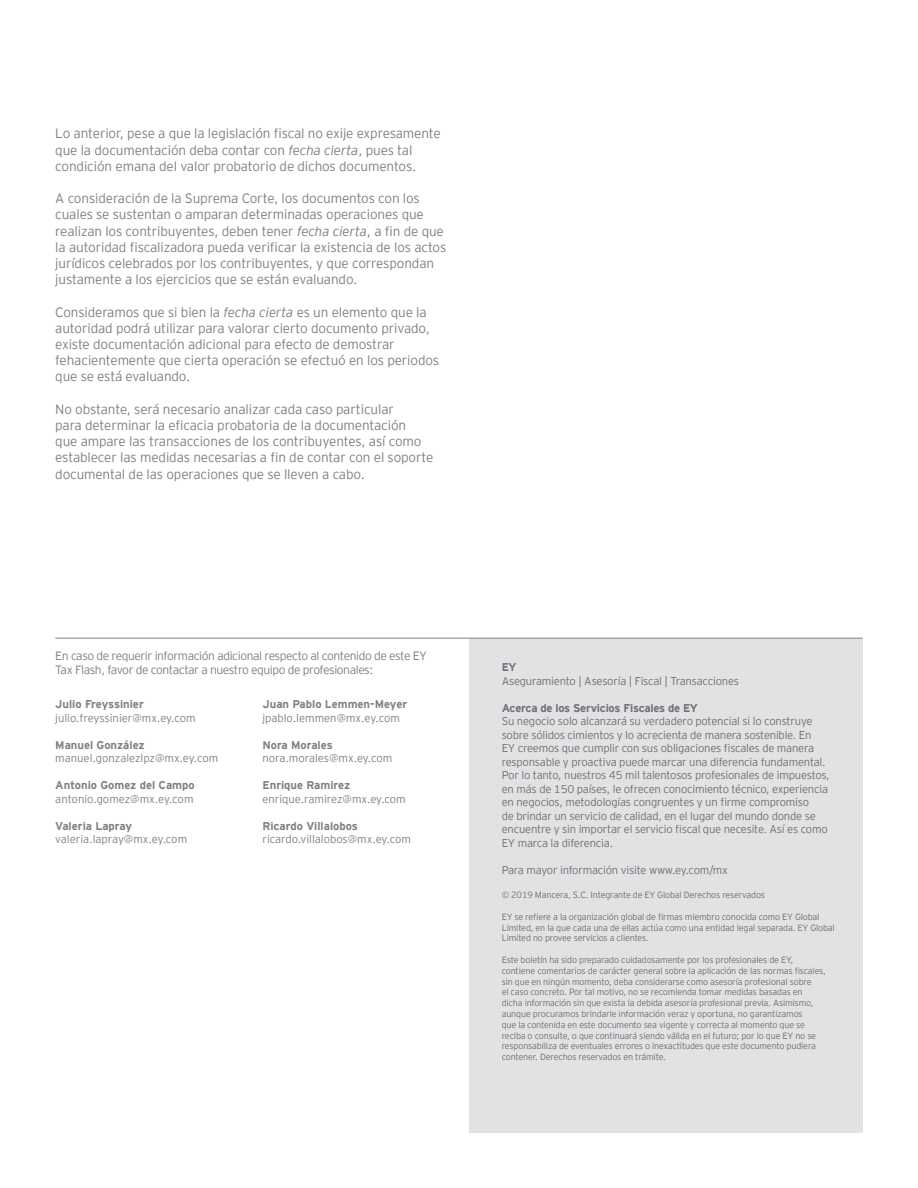
<style>
.page{position:relative;width:918px;height:1188px;background:#fff}
.page>*{position:absolute;margin:0;border:0;box-sizing:border-box;transform-origin:0 0}
.t1{font:300 13.5px/16.2px "EY Interstate";letter-spacing:-.01em;color:#808083}
.t2{font:300 12px/14.4px "EY Interstate";letter-spacing:-.035em;color:#808083}
.t3{font:300 11.25px/13.5px "EY Interstate";letter-spacing:-.02em;color:#717074}
.t4{font:300 11.25px/13.5px "EY Interstate";color:#808083}
.t5{font:700 11.25px "EY Interstate";color:#808083}
.t6{font:700 11.25px "EY Interstate";letter-spacing:-.02em;color:#717074}
.t7{font:300 9px/10.8px "EY Interstate";letter-spacing:-.02em;color:#717074}
.s1{font-style:italic}
.s2{font-weight:700}
</style>
<div class="page">
<div style="left:470px;top:638px;width:393px;height:495px;background:#e1e2e4"></div>
<hr style="left:55px;top:638px;width:808px;height:1px;background:#808083">
<p class="t1" style="left:55px;top:125px;width:387px">Lo anterior, pese a que la legislación fiscal no exije expresamente que la documentación deba contar con <span class="s1">fecha cierta</span>, pues tal condición emana del valor probatorio de dichos documentos.</p>
<p class="t1" style="left:55px;top:190px;width:393px">A consideración de la Suprema Corte, los documentos con los cuales se sustentan o amparan determinadas operaciones que realizan los contribuyentes, deben tener <span class="s1">fecha cierta</span>, a fin de que la autoridad fiscalizadora pueda verificar la existencia de los actos jurídicos celebrados por los contribuyentes, y que correspondan justamente a los ejercicios que se están evaluando.</p>
<p class="t1" style="left:55px;top:304px;width:385px">Consideramos que si bien la <span class="s1">fecha cierta</span> es un elemento que la autoridad podrá utilizar para valorar cierto documento privado, existe documentación adicional para efecto de demostrar fehacientemente que cierta operación se efectuó en los periodos que se está evaluando.</p>
<p class="t1" style="left:55px;top:401px;width:380px">No obstante, será necesario analizar cada caso particular<br>para determinar la eficacia probatoria de la documentación<br>que ampare las transacciones de los contribuyentes, así como establecer las medidas necesarias a fin de contar con el soporte documental de las operaciones que se lleven a cabo.</p>
<p class="t2" style="left:55px;top:649px;width:373px">En caso de requerir información adicional respecto al contenido de este EY<br>Tax Flash, favor de contactar a nuestro equipo de profesionales:</p>
<p class="t4" style="left:55px;top:697px;width:142px"><span class="s2">Julio Freyssinier </span>julio.freyssinier@mx.ey.com</p>
<p class="t4" style="left:55px;top:738px;width:165px"><span class="s2">Manuel González </span>manuel.gonzalezlpz@mx.ey.com</p>
<p class="t5" style="left:55px;top:779px;width:141px">Antonio Gomez del Campo</p>
<p class="t4" style="left:55px;top:792px;width:140px">antonio.gomez@mx.ey.com</p>
<p class="t5" style="left:55px;top:819px;width:78px">Valeria Lapray</p>
<p class="t4" style="left:55px;top:832px;width:133px">valeria.lapray@mx.ey.com</p>
<p class="t5" style="left:262px;top:698px;width:146px">Juan Pablo Lemmen-Meyer</p>
<p class="t4" style="left:262px;top:711px;width:139px">jpablo.lemmen@mx.ey.com</p>
<p class="t5" style="left:262px;top:738px;width:72px">Nora Morales</p>
<p class="t4" style="left:262px;top:751px;width:131px">nora.morales@mx.ey.com</p>
<p class="t5" style="left:262px;top:779px;width:89px">Enrique Ramirez</p>
<p class="t4" style="left:262px;top:792px;width:145px">enrique.ramirez@mx.ey.com</p>
<p class="t5" style="left:262px;top:819px;width:97px">Ricardo Villalobos</p>
<p class="t4" style="left:262px;top:832px;width:150px">ricardo.villalobos@mx.ey.com</p>
<p class="t6" style="left:502px;top:661px;width:16px">EY</p>
<p class="t3" style="left:502px;top:674px;width:239px">Aseguramiento | Asesoría | Fiscal | Transacciones</p>
<p class="t6" style="left:502px;top:702px;width:198px">Acerca de los Servicios Fiscales de EY</p>
<p class="t3" style="left:502px;top:715px;width:330px">Su negocio solo alcanzará su verdadero potencial si lo construye sobre sólidos cimientos y lo acrecienta de manera sostenible. En<br>EY creemos que cumplir con sus obligaciones fiscales de manera responsable y proactiva puede marcar una diferencia fundamental.<br>Por lo tanto, nuestros 45 mil talentosos profesionales de impuestos, en más de 150 países, le ofrecen conocimiento técnico, experiencia en negocios, metodologías congruentes y un firme compromiso<br>de brindar un servicio de calidad, en el lugar del mundo donde se encuentre y sin importar el servicio fiscal que necesite. Así es como EY marca la diferencia.</p>
<p class="t3" style="left:502px;top:863px;width:228px">Para mayor información visite www.ey.com/mx</p>
<p class="t7" style="left:502px;top:890px;width:265px">© 2019 Mancera, S.C. Integrante de EY Global Derechos reservados</p>
<p class="t7" style="left:502px;top:911px;width:335px">EY se refiere a la organización global de firmas miembro conocida como EY Global<br>Limited, en la que cada una de ellas actúa como una entidad legal separada. EY Global<br>Limited no provee servicios a clientes.</p>
<p class="t7" style="left:502px;top:954px;width:326px">Este boletín ha sido preparado cuidadosamente por los profesionales de EY, contiene comentarios de carácter general sobre la aplicación de las normas fiscales, sin que en ningún momento, deba considerarse como asesoría profesional sobre<br>el caso concreto. Por tal motivo, no se recomienda tomar medidas basadas en dicha información sin que exista la debida asesoría profesional previa. Asimismo, aunque procuramos brindarle información veraz y oportuna, no garantizamos<br>que la contenida en este documento sea vigente y correcta al momento que se reciba o consulte, o que continuará siendo válida en el futuro; por lo que EY no se responsabiliza de eventuales errores o inexactitudes que este documento pudiera contener. Derechos reservados en trámite.</p>
</div>
